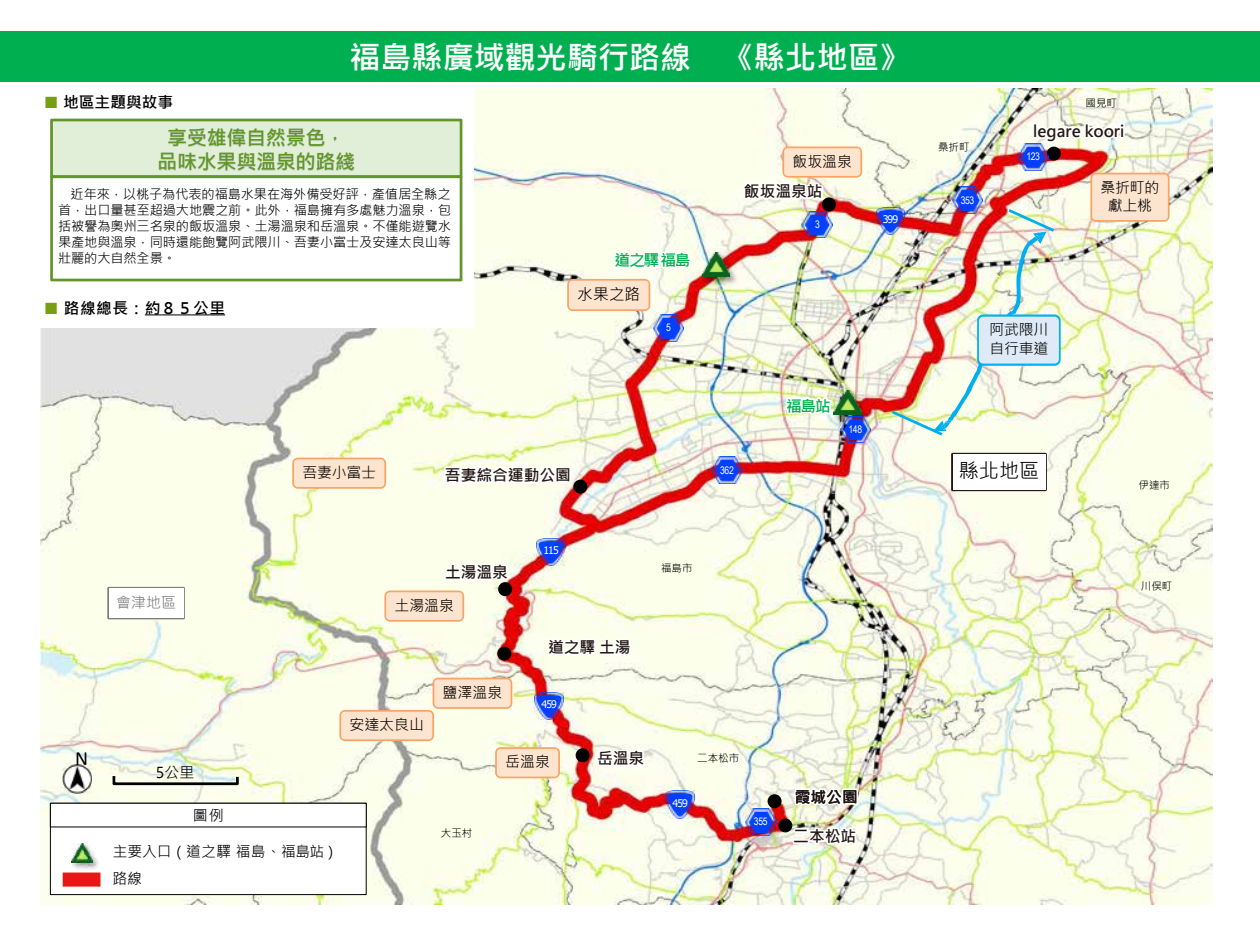
<style>
.page{position:relative;width:1260px;height:945px;background:#fff}
.page>*{position:absolute;margin:0;border:0;box-sizing:border-box;transform-origin:0 0}
.t1{font:31.5px "Microsoft Jheng Hei UI Bold";letter-spacing:-.015em;color:#fff}
.t2{font:20.12px/24.2px "Microsoft Jheng Hei UI Bold";letter-spacing:-.02em;color:#629629;text-align:center}
.t3{font:20.12px "Microsoft Jheng Hei UI Regular";color:#000}
.t4{font:20.12px "Calibri";color:#000}
.t5{font:15.75px "Microsoft Jheng Hei UI Bold";color:#000}
.t6{font:15.75px "Microsoft Jheng Hei UI Bold";letter-spacing:.025em;color:#000}
.t7{font:15.75px "Microsoft Jheng Hei UI Bold";letter-spacing:-.085em;color:#00af50}
.t8{font:15.75px "Microsoft Jheng Hei UI Regular";color:#000}
.t9{font:14.88px/17.8px "Microsoft Jheng Hei UI Regular";color:#000;text-align:center}
.t10{font:14.88px "Microsoft Jheng Hei UI Regular";color:#7e7e7e}
.t11{font:13.3px/15.9px "Microsoft Jheng Hei UI Regular";letter-spacing:-.01em;color:#000;text-align:justify}
.t12{font:10.5px "Microsoft Jheng Hei UI Regular";color:#000}
.t13{font:10.5px "Arial Narrow";letter-spacing:-.035em;color:#fff}
.t14{font:10.5px "Tahoma";letter-spacing:-.085em;color:#fff}
.s1{font-family:"Yu Gothic";font-size:14.88px;color:#769f11}
</style>
<div class="page">
<img style="left:41px;top:88px;width:1172px;height:816px">
<div style="left:0;top:32px;width:1260px;height:50px;background:#00af50"></div>
<img style="left:889px;top:207px;width:168px;height:231px">
<div style="left:780px;top:820px;width:11px;height:11px;background:#000;border-radius:50%"></div>
<div style="left:778px;top:819px;width:14px;height:13px;border:4px solid #000;border-radius:50%"></div>
<div style="left:769px;top:796px;width:11px;height:11px;background:#000;border-radius:50%"></div>
<div style="left:768px;top:794px;width:14px;height:14px;border:4px solid #000;border-radius:50%"></div>
<div style="left:577px;top:750px;width:11px;height:11px;background:#000;border-radius:50%"></div>
<div style="left:576px;top:748px;width:14px;height:14px;border:4px solid #000;border-radius:50%"></div>
<div style="left:499px;top:648px;width:11px;height:11px;background:#000;border-radius:50%"></div>
<div style="left:497px;top:647px;width:14px;height:14px;border:4px solid #000;border-radius:50%"></div>
<div style="left:500px;top:584px;width:10px;height:10px;background:#000;border-radius:50%"></div>
<div style="left:498px;top:582px;width:14px;height:14px;border:4px solid #000;border-radius:50%"></div>
<div style="left:575px;top:481px;width:11px;height:11px;background:#000;border-radius:50%"></div>
<div style="left:573px;top:480px;width:14px;height:14px;border:4px solid #000;border-radius:50%"></div>
<div style="left:824px;top:199px;width:10px;height:11px;background:#000;border-radius:50%"></div>
<div style="left:822px;top:197px;width:14px;height:14px;border:4px solid #000;border-radius:50%"></div>
<div style="left:1049px;top:148px;width:10px;height:11px;background:#000;border-radius:50%"></div>
<div style="left:1047px;top:147px;width:14px;height:14px;border:4px solid #000;border-radius:50%"></div>
<div style="left:951px;top:453px;width:96px;height:38px;border:3px solid #231815"></div>
<div style="left:953px;top:454px;width:92px;height:36px;background:#fff"></div>
<div style="left:567px;top:279px;width:83px;height:32px;border:4px solid #faa366;border-radius:4px"></div>
<div style="left:569px;top:281px;width:80px;height:28px;background:#fde4cf;border-radius:4px"></div>
<div style="left:782px;top:146px;width:80px;height:32px;border:4px solid #faa366;border-radius:4px"></div>
<div style="left:784px;top:148px;width:76px;height:28px;background:#fde4cf;border-radius:4px"></div>
<div style="left:384px;top:591px;width:80px;height:31px;border:4px solid #faa366;border-radius:4px"></div>
<div style="left:386px;top:592px;width:76px;height:28px;background:#fde4cf;border-radius:4px"></div>
<div style="left:495px;top:747px;width:65px;height:31px;border:4px solid #faa366;border-radius:4px"></div>
<div style="left:497px;top:749px;width:61px;height:28px;background:#fde4cf;border-radius:4px"></div>
<div style="left:1090px;top:173px;width:80px;height:49px;border:4px solid #faa366;border-radius:4px"></div>
<div style="left:1092px;top:174px;width:76px;height:46px;background:#fde4cf;border-radius:4px"></div>
<img style="left:828px;top:384px;width:46px;height:41px">
<img style="left:834px;top:390px;width:27px;height:25px">
<img style="left:746px;top:809px;width:30px;height:26px">
<img style="left:666px;top:790px;width:29px;height:28px">
<img style="left:535px;top:692px;width:29px;height:28px">
<img style="left:537px;top:538px;width:29px;height:28px">
<img style="left:712px;top:457px;width:30px;height:26px">
<img style="left:840px;top:416px;width:31px;height:27px">
<img style="left:653px;top:314px;width:31px;height:27px">
<img style="left:802px;top:211px;width:31px;height:27px">
<img style="left:876px;top:207px;width:29px;height:28px">
<img style="left:952px;top:187px;width:31px;height:26px">
<img style="left:1018px;top:143px;width:31px;height:27px">
<div style="left:107px;top:587px;width:78px;height:32px;border:2px solid #7e7e7e"></div>
<div style="left:109px;top:588px;width:74px;height:30px;background:#fff"></div>
<div style="left:39px;top:88px;width:435px;height:240px;background:#fff"></div>
<div style="left:51px;top:120px;width:410px;height:57px;background:#e1efd9"></div>
<div style="left:50px;top:119px;width:412px;height:59px;border:3px solid #629629"></div>
<div style="left:50px;top:175px;width:412px;height:106px;border:3px solid #629629"></div>
<hr style="left:145px;top:314px;width:80px;height:1px;background:#000">
<img style="left:63px;top:764px;width:29px;height:30px">
<svg style="left:111px;top:773px;width:129px;height:14px;background:#c1c5b9"></svg>
<img style="left:697px;top:247px;width:45px;height:40px">
<img style="left:703px;top:253px;width:27px;height:24px">
<div style="left:50px;top:803px;width:316px;height:92px;background:#fff"></div>
<div style="left:50px;top:803px;width:317px;height:92px;border:1px solid #000"></div>
<div style="left:50px;top:803px;width:317px;height:24px;background:#fff;border:1px solid #000"></div>
<div style="left:63px;top:873px;width:37px;height:14px;background:#e81715"></div>
<img style="left:66px;top:843px;width:35px;height:30px">
<img style="left:71px;top:844px;width:21px;height:18px">
<div style="left:292px;top:458px;width:94px;height:31px;border:4px solid #faa366;border-radius:4px"></div>
<div style="left:294px;top:459px;width:90px;height:28px;background:#fde4cf;border-radius:4px"></div>
<div style="left:339px;top:710px;width:95px;height:31px;border:4px solid #faa366;border-radius:4px"></div>
<div style="left:341px;top:712px;width:91px;height:27px;background:#fde4cf;border-radius:4px"></div>
<div style="left:977px;top:314px;width:84px;height:52px;border:4px solid #00b0f0;border-radius:4px"></div>
<div style="left:979px;top:317px;width:80px;height:47px;background:#deebf7;border-radius:4px"></div>
<div style="left:433px;top:678px;width:79px;height:31px;border:4px solid #faa366;border-radius:4px"></div>
<div style="left:434px;top:679px;width:77px;height:28px;background:#fde4cf;border-radius:4px"></div>
<svg style="left:805px;top:816px;width:54px;height:32px"></svg>
<svg style="left:740px;top:179px;width:85px;height:26px"></svg>
<svg style="left:443px;top:463px;width:130px;height:24px"></svg>
<svg style="left:1034px;top:120px;width:94px;height:31px"></svg>
<svg style="left:595px;top:746px;width:54px;height:24px"></svg>
<svg style="left:443px;top:560px;width:70px;height:24px"></svg>
<svg style="left:793px;top:785px;width:67px;height:25px"></svg>
<svg style="left:544px;top:635px;width:90px;height:25px"></svg>
<svg style="left:610px;top:248px;width:83px;height:24px"></svg>
<svg style="left:783px;top:394px;width:50px;height:22px"></svg>
<p class="t5" style="left:44px;top:92px;width:131px"><span class="s1">■</span> 地區主題與故事</p>
<h1 class="t1" style="left:349px;top:38px;width:563px">福島縣廣域觀光騎行路線　《縣北地區》</h1>
<h2 class="t2" style="left:157px;top:125px;width:199px">享受雄偉自然景色，品味水果與溫泉的路綫</h2>
<p class="t11" style="left:58px;top:187px;width:395px;text-indent:13px">近年來，以桃子為代表的福島水果在海外備受好評，產值居全縣之首，出口量甚至超過大地震之前。此外，福島擁有多處魅力溫泉，包括被譽為奧州三名泉的飯坂溫泉、土湯溫泉和岳溫泉。不僅能遊覽水果產地與溫泉，同時還能飽覽阿武隈川、吾妻小富士及安達太良山等壯麗的大自然全景。</p>
<p class="t6" style="left:44px;top:298px;width:183px"><span class="s1">■</span> 路線總長：約８５公里</p>
<p class="t7" style="left:615px;top:251px;width:78px">道之驛 福島</p>
<p class="t8" style="left:577px;top:284px;width:64px">水果之路</p>
<p class="t13" style="left:666px;top:320px;width:6px">5</p>
<p class="t9" style="left:792px;top:152px;width:61px">飯坂溫泉</p>
<p class="t5" style="left:744px;top:182px;width:80px">飯坂溫泉站</p>
<p class="t13" style="left:815px;top:216px;width:6px">3</p>
<p class="t14" style="left:883px;top:213px;width:17px">399</p>
<h2 class="t4" style="left:75px;top:745px;width:15px">N</h2>
<p class="t9" style="left:302px;top:463px;width:75px">吾妻小富士</p>
<p class="t5" style="left:445px;top:465px;width:128px">吾妻綜合運動公園</p>
<p class="t13" style="left:720px;top:462px;width:15px">362</p>
<p class="t7" style="left:786px;top:396px;width:46px">福島站</p>
<p class="t13" style="left:849px;top:421px;width:15px">148</p>
<p class="t10" style="left:116px;top:593px;width:61px">會津地區</p>
<p class="t9" style="left:156px;top:763px;width:40px">5公里</p>
<p class="t9" style="left:193px;top:807px;width:32px">圖例</p>
<p class="t9" style="left:113px;top:843px;width:227px">主要入口（道之驛 福島、福島站）</p>
<p class="t9" style="left:113px;top:870px;width:31px">路線</p>
<p class="t5" style="left:445px;top:562px;width:65px">土湯溫泉</p>
<p class="t9" style="left:394px;top:596px;width:61px">土湯溫泉</p>
<p class="t9" style="left:349px;top:716px;width:76px">安達太良山</p>
<p class="t9" style="left:443px;top:684px;width:61px">鹽澤溫泉</p>
<p class="t14" style="left:543px;top:543px;width:17px">115</p>
<p class="t5" style="left:548px;top:638px;width:84px">道之驛 土湯</p>
<p class="t14" style="left:542px;top:698px;width:17px">459</p>
<p class="t12" style="left:441px;top:826px;width:33px">大玉村</p>
<p class="t9" style="left:505px;top:753px;width:46px">岳溫泉</p>
<p class="t5" style="left:597px;top:749px;width:49px">岳溫泉</p>
<p class="t12" style="left:661px;top:562px;width:33px">福島市</p>
<p class="t12" style="left:697px;top:751px;width:43px">二本松市</p>
<p class="t14" style="left:673px;top:796px;width:17px">459</p>
<p class="t13" style="left:754px;top:814px;width:15px">355</p>
<p class="t5" style="left:795px;top:787px;width:64px">霞城公園</p>
<p class="t5" style="left:793px;top:826px;width:64px">二本松站</p>
<p class="t12" style="left:938px;top:141px;width:33px">桑折町</p>
<p class="t13" style="left:961px;top:192px;width:15px">353</p>
<p class="t12" style="left:1086px;top:96px;width:33px">國見町</p>
<p class="t5" style="left:1033px;top:121px;width:93px">legare koori</p>
<p class="t13" style="left:1026px;top:149px;width:15px">123</p>
<p class="t9" style="left:1101px;top:179px;width:61px">桑折町的獻上桃</p>
<p class="t9" style="left:989px;top:320px;width:61px;line-height:19.2px;text-align:left">阿武隈川自行車道</p>
<h2 class="t3" style="left:959px;top:458px;width:82px">縣北地區</h2>
<p class="t12" style="left:1139px;top:479px;width:33px">伊達市</p>
<p class="t12" style="left:1141px;top:580px;width:33px">川俣町</p>
</div>
